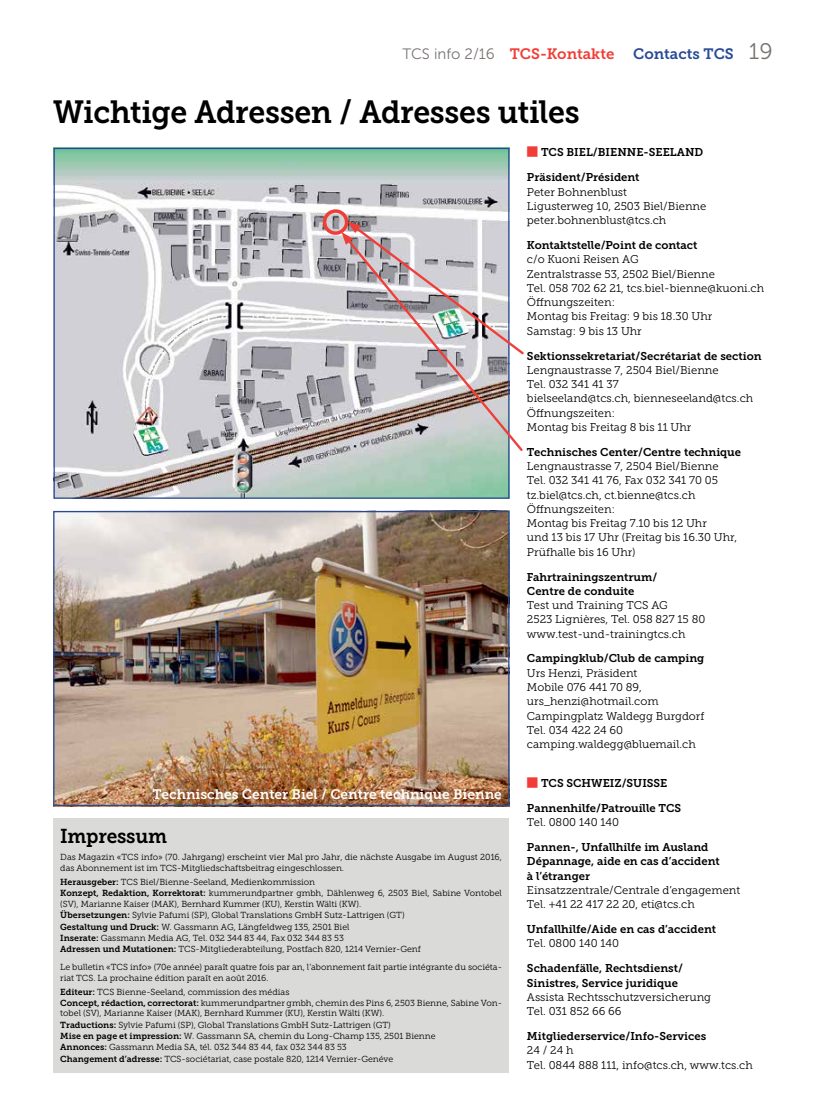
<style>
.page{position:relative;width:833px;height:1117px;background:#fff}
.page>*{position:absolute;margin:0;border:0;box-sizing:border-box;transform-origin:0 0}
.t1{font:31.88px "Museo Slab 700";letter-spacing:-.01em;color:#000;scale:.95 1}
.t2{font:20px "Museo Slab 700";letter-spacing:-.01em;color:#000;scale:.95 1}
.t3{font:15px "Museo Slab 700";color:#f13d37}
.t4{font:15px "Museo Slab 700";color:#284a95}
.t5{font:13.75px "Museo Slab 700";color:#fff}
.t6{font:11.25px/14.2px "Museo Slab 300";color:#000}
.t7{font:11.25px/14.2px "Museo Slab 700";color:#000}
.t8{font:8.75px/11.2px "Museo Slab 300";color:#000}
.s1{font-family:"Museo Sans 300";color:#787370}
.s2{font-family:"Museo Sans 300";font-size:22.5px;color:#787370}
.s3{font-family:"Museo Slab 700"}
.s4{color:#f13d37}
</style>
<div class="page">
<img style="left:56px;top:150px;width:451px;height:346px">
<div style="left:323px;top:209px;width:25px;height:26px;border:3px solid #f13d37;border-radius:50%"></div>
<img style="left:343px;top:356px;width:180px;height:97px">
<div style="left:53px;top:818px;width:456px;height:254px;background:#dadad9"></div>
<img style="left:55px;top:513px;width:452px;height:291px">
<div style="left:53px;top:511px;width:456px;height:295px;border:1px solid #284a95"></div>
<svg style="left:341px;top:221px;width:183px;height:135px"></svg>
<h3 class="t3" style="left:402px;top:46px;width:213px"><span class="s1">TCS info 2/16</span> TCS-Kontakte</h3>
<h3 class="t4" style="left:633px;top:46px;width:141px">Contacts TCS <span class="s2">19</span></h3>
<h1 class="t1" style="left:53px;top:94px;width:556px">Wichtige Adressen / Adresses utiles</h1>
<h3 class="t5" style="left:152px;top:785px;width:351px">Technisches Center Biel / Centre technique Bienne</h3>
<h2 class="t2" style="left:60px;top:824px;width:114px">Impressum</h2>
<p class="t8" style="left:60px;top:851px;width:443px;line-height:10.6px">Das Magazin «TCS info» (70. Jahrgang) erscheint vier Mal pro Jahr, die nächste Ausgabe im August 2016, das Abonnement ist im TCS-Mitgliedschaftsbeitrag eingeschlossen.</p>
<p class="t8" style="left:60px;top:876px;width:443px"><span class="s3">Herausgeber:</span> TCS Biel/Bienne-Seeland, Medienkommission<br><span class="s3">Konzept, Redaktion, Korrektorat:</span> kummerundpartner gmbh, Dählenweg 6, 2503 Biel, Sabine Vontobel (SV), Marianne Kaiser (MAK), Bernhard Kummer (KU), Kerstin Wälti (KW).<br><span class="s3">Übersetzungen:</span> Sylvie Pafumi (SP), Global Translations GmbH Sutz-Lattrigen (GT)<br><span class="s3">Gestaltung und Druck:</span> W. Gassmann AG, Längfeldweg 135, 2501 Biel<br><span class="s3">Inserate:</span> Gassmann Media AG, Tel. 032 344 83 44, Fax 032 344 83 53<br><span class="s3">Adressen und Mutationen:</span> TCS-Mitgliederabteilung, Postfach 820, 1214 Vernier-Genf</p>
<p class="t8" style="left:60px;top:961px;width:443px;line-height:10.6px">Le bulletin «TCS info» (70e année) paraît quatre fois par an, l’abonnement fait partie intégrante du sociéta&shy;riat TCS. La prochaine édition paraît en août 2016.</p>
<p class="t8" style="left:60px;top:986px;width:443px"><span class="s3">Editeur:</span> TCS Bienne-Seeland, commission des médias<br><span class="s3">Concept, rédaction, correctorat:</span> kummerundpartner gmbh, chemin des Pins 6, 2503 Bienne, Sabine Von&shy;tobel (SV), Marianne Kaiser (MAK), Bernhard Kummer (KU), Kerstin Wälti (KW).<br><span class="s3">Traductions:</span> Sylvie Pafumi (SP), Global Translations GmbH Sutz-Lattrigen (GT)<br><span class="s3">Mise en page et impression:</span> W. Gassmann SA, chemin du Long-Champ 135, 2501 Bienne<br><span class="s3">Annonces:</span> Gassmann Media SA, tél. 032 344 83 44, fax 032 344 83 53<br><span class="s3">Changement d’adresse:</span> TCS-sociétariat, case postale 820, 1214 Vernier-Genéve</p>
<p class="t7" style="left:527px;top:145px;width:178px"><span class="s4">■</span> TCS BIEL/BIENNE-SEELAND</p>
<p class="t7" style="left:527px;top:170px;width:114px">Präsident/Président</p>
<p class="t6" style="left:527px;top:185px;width:181px">Peter Bohnenblust<br>Ligusterweg 10, 2503 Biel/Bienne peter.bohnenblust@tcs.ch</p>
<p class="t7" style="left:527px;top:238px;width:172px">Kontaktstelle/Point de contact</p>
<p class="t6" style="left:527px;top:252px;width:239px">c/o Kuoni Reisen AG<br>Zentralstrasse 53, 2502 Biel/Bienne<br>Tel. 058 702 62 21, tcs.biel-bienne@kuoni.ch<br>Öffnungszeiten:<br>Montag bis Freitag: 9 bis 18.30 Uhr<br>Samstag: 9 bis 13 Uhr</p>
<p class="t7" style="left:527px;top:348px;width:236px">Sektionssekretariat/Secrétariat de section</p>
<p class="t6" style="left:527px;top:363px;width:228px">Lengnaustrasse 7, 2504 Biel/Bienne<br>Tel. 032 341 41 37<br>bielseeland@tcs.ch, bienneseeland@tcs.ch<br>Öffnungszeiten:<br>Montag bis Freitag 8 bis 11 Uhr</p>
<p class="t7" style="left:527px;top:444px;width:216px">Technisches Center/Centre technique</p>
<p class="t6" style="left:527px;top:459px;width:212px">Lengnaustrasse 7, 2504 Biel/Bienne<br>Tel. 032 341 41 76, Fax 032 341 70 05 tz.biel@tcs.ch, ct.bienne@tcs.ch<br>Öffnungszeiten:<br>Montag bis Freitag 7.10 bis 12 Uhr<br>und 13 bis 17 Uhr (Freitag bis 16.30 Uhr,<br>Prüfhalle bis 16 Uhr)</p>
<p class="t7" style="left:527px;top:569px;width:132px">Fahrtrainingszentrum/<br>Centre de conduite</p>
<p class="t6" style="left:527px;top:598px;width:180px">Test und Training TCS AG<br>2523 Lignières, Tel. 058 827 15 80 www.test-und-trainingtcs.ch</p>
<p class="t7" style="left:527px;top:651px;width:179px">Campingklub/Club de camping</p>
<p class="t6" style="left:527px;top:665px;width:179px">Urs Henzi, Präsident<br>Mobile 076 441 70 89, urs_henzi@hotmail.com<br>Campingplatz Waldegg Burgdorf<br>Tel. 034 422 24 60 camping.waldegg@bluemail.ch</p>
<p class="t7" style="left:527px;top:776px;width:142px"><span class="s4">■</span> TCS SCHWEIZ/SUISSE</p>
<p class="t7" style="left:527px;top:800px;width:156px">Pannenhilfe/Patrouille TCS</p>
<p class="t6" style="left:527px;top:815px;width:94px">Tel. 0800 140 140</p>
<p class="t7" style="left:527px;top:840px;width:194px">Pannen-, Unfallhilfe im Ausland<br>Dépannage, aide en cas d’accident à l’étranger</p>
<p class="t6" style="left:527px;top:882px;width:215px">Einsatzzentrale/Centrale d’engagement<br>Tel. +41 22 417 22 20, eti@tcs.ch</p>
<p class="t7" style="left:527px;top:922px;width:191px">Unfallhilfe/Aide en cas d’accident</p>
<p class="t6" style="left:527px;top:936px;width:94px">Tel. 0800 140 140</p>
<p class="t7" style="left:527px;top:961px;width:157px">Schadenfälle, Rechtsdienst/<br>Sinistres, Service juridique</p>
<p class="t6" style="left:527px;top:989px;width:186px">Assista Rechtsschutzversicherung<br>Tel. 031 852 66 66</p>
<p class="t7" style="left:527px;top:1028px;width:181px">Mitgliederservice/Info-Services</p>
<p class="t6" style="left:527px;top:1043px;width:227px">24 / 24 h<br>Tel. 0844 888 111, info@tcs.ch, www.tcs.ch</p>
</div>
